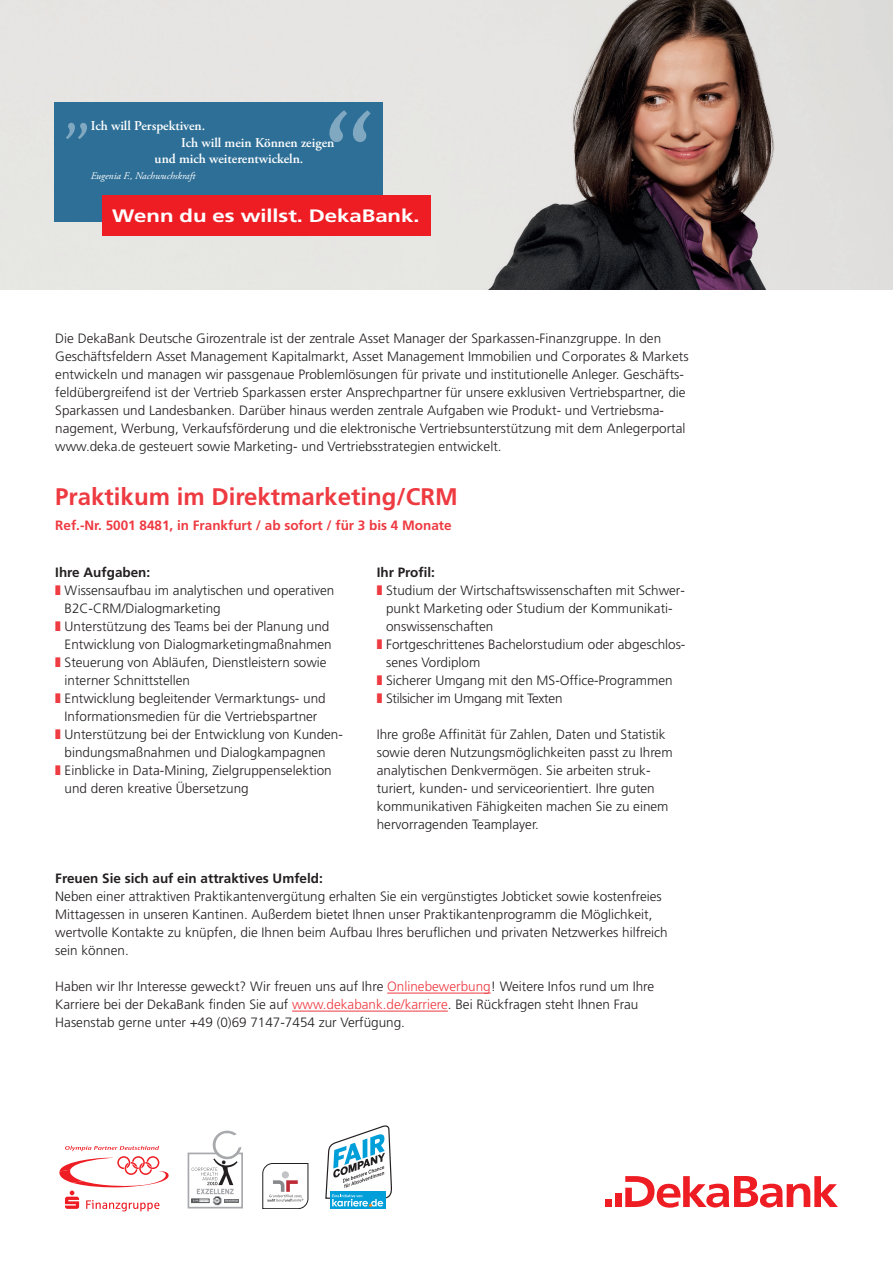
<style>
.page{position:relative;width:893px;height:1263px;background:#fff}
.page>*{position:absolute;margin:0;border:0;box-sizing:border-box;transform-origin:0 0}
.t1{font:700 24px "Deka Frutiger OTPS";color:#ee3a41}
.t2{font:22.5px "DK Frutiger OTPS Bold 80 HL";color:#fff}
.t3{font:300 13.5px/18px "Deka Frutiger OTPS";color:#231f20}
.t4{font:600 13.5px "Adobe Garamond Pro";color:#fff}
.t5{font:700 13.5px "Deka Frutiger OTPS";color:#231f20}
.t6{font:700 13.5px "Deka Frutiger OTPS";color:#ee3a41}
.t7{font:300 13.5px "Deka Frutiger OTPS";letter-spacing:-.02em;color:#231f20}
.t8{font:italic 10.2px "Adobe Garamond Pro";color:#fff}
.s1{font-weight:700;color:#ee3a41}
.s2{color:#ee3a41}
</style>
<div class="page">
<img style="left:0;top:1px;width:893px;height:289px">
<div style="left:54px;top:103px;width:328px;height:119px;background:#2e6f97"></div>
<div style="left:102px;top:195px;width:329px;height:41px;background:#ee1d23"></div>
<svg style="left:66px;top:123px;width:21px;height:16px"></svg>
<svg style="left:329px;top:110px;width:42px;height:32px"></svg>
<svg style="left:263px;top:1163px;width:45px;height:46px"></svg>
<svg style="left:187px;top:1130px;width:56px;height:79px"></svg>
<svg style="left:59px;top:1146px;width:110px;height:65px"></svg>
<div style="left:330px;top:1192px;width:56px;height:17px;background:#009fda"></div>
<svg style="left:325px;top:1125px;width:67px;height:82px"></svg>
<svg style="left:625px;top:1176px;width:213px;height:32px"></svg>
<div style="left:615px;top:1193px;width:7px;height:14px;background:#ee1d23"></div>
<div style="left:606px;top:1199px;width:6px;height:8px;background:#ee1d23"></div>
<hr style="left:387px;top:993px;width:104px;height:1px;background:#ee3a41">
<hr style="left:292px;top:1011px;width:156px;height:1px;background:#ee3a41">
<p class="t4" style="left:91px;top:118px;width:116px">Ich will Perspektiven.</p>
<p class="t4" style="left:181px;top:135px;width:155px">Ich will mein Können zeigen</p>
<p class="t4" style="left:155px;top:151px;width:150px">und mich weiterentwickeln.</p>
<p class="t8" style="left:91px;top:169px;width:106px">Eugenia F., Nachwuchskraft</p>
<h2 class="t2" style="left:112px;top:201px;width:309px">Wenn du es willst. DekaBank.</h2>
<p class="t3" style="left:55px;top:330px;width:635px">Die DekaBank Deutsche Girozentrale ist der zentrale Asset Manager der Sparkassen-Finanzgruppe. In den Geschäftsfeldern Asset Management Kapitalmarkt, Asset Management Immobilien und Corporates &amp; Markets entwickeln und managen wir passgenaue Problemlösungen für private und institutionelle Anleger. Geschäfts&shy;feldübergreifend ist der Vertrieb Sparkassen erster Ansprechpartner für unsere exklusiven Vertriebspartner, die Sparkassen und Landesbanken. Darüber hinaus werden zentrale Aufgaben wie Produkt- und Vertriebsma&shy;nagement, Werbung, Verkaufsförderung und die elektronische Vertriebsunterstützung mit dem Anlegerportal www.deka.de gesteuert sowie Marketing- und Vertriebsstrategien entwickelt.</p>
<h1 class="t1" style="left:55px;top:482px;width:404px">Praktikum im Direktmarketing/CRM</h1>
<p class="t6" style="left:55px;top:517px;width:398px">Ref.-Nr. 5001 8481, in Frankfurt / ab sofort / für 3 bis 4 Monate</p>
<p class="t5" style="left:55px;top:564px;width:97px">Ihre Aufgaben:</p>
<p class="t3" style="left:55px;top:582px;width:280px"><span class="s1">‡</span> Wissensaufbau im analytischen und operativen</p>
<p class="t3" style="left:65px;top:600px;width:158px">B2C-CRM/Dialogmarketing</p>
<p class="t3" style="left:55px;top:618px;width:276px"><span class="s1">‡</span> Unterstützung des Teams bei der Planung und</p>
<p class="t3" style="left:65px;top:636px;width:269px">Entwicklung von Dialogmarketingmaßnahmen</p>
<p class="t3" style="left:55px;top:654px;width:273px"><span class="s1">‡</span> Steuerung von Abläufen, Dienstleistern sowie</p>
<p class="t3" style="left:65px;top:672px;width:127px">interner Schnittstellen</p>
<p class="t3" style="left:55px;top:690px;width:272px"><span class="s1">‡</span> Entwicklung begleitender Vermarktungs- und</p>
<p class="t3" style="left:65px;top:708px;width:254px">Informationsmedien für die Vertriebspartner</p>
<p class="t3" style="left:55px;top:726px;width:289px"><span class="s1">‡</span> Unterstützung bei der Entwicklung von Kunden-</p>
<p class="t3" style="left:65px;top:744px;width:263px">bindungsmaßnahmen und Dialogkampagnen</p>
<p class="t3" style="left:55px;top:762px;width:278px"><span class="s1">‡</span> Einblicke in Data-Mining, Zielgruppenselektion</p>
<p class="t3" style="left:65px;top:780px;width:186px">und deren kreative Übersetzung</p>
<p class="t5" style="left:377px;top:564px;width:60px">Ihr Profil:</p>
<p class="t3" style="left:377px;top:582px;width:310px"><span class="s1">‡</span> Studium der Wirtschaftswissenschaften mit Schwer-</p>
<p class="t3" style="left:386px;top:600px;width:288px">punkt Marketing oder Studium der Kommunikati-</p>
<p class="t3" style="left:386px;top:617px;width:109px">onswissenschaften</p>
<p class="t3" style="left:377px;top:635px;width:310px"><span class="s1">‡</span> Fortgeschrittenes Bachelorstudium oder abgeschlos-</p>
<p class="t3" style="left:386px;top:653px;width:96px">senes Vordiplom</p>
<p class="t3" style="left:377px;top:671px;width:297px"><span class="s1">‡</span> Sicherer Umgang mit den MS-Office-Programmen</p>
<p class="t7" style="left:377px;top:690px;width:187px"><span class="s1">‡</span> Stilsicher im Umgang mit Texten</p>
<p class="t3" style="left:377px;top:725px;width:297px">Ihre große Affinität für Zahlen, Daten und Statistik sowie deren Nutzungsmöglichkeiten passt zu Ihrem analytischen Denkvermögen. Sie arbeiten struk&shy;turiert, kunden- und serviceorientiert. Ihre guten kommunikativen Fähigkeiten machen Sie zu einem hervorragenden Teamplayer.</p>
<p class="t5" style="left:55px;top:870px;width:269px">Freuen Sie sich auf ein attraktives Umfeld:</p>
<p class="t3" style="left:55px;top:888px;width:614px">Neben einer attraktiven Praktikantenvergütung erhalten Sie ein vergünstigtes Jobticket sowie kostenfreies Mittagessen in unseren Kantinen. Außerdem bietet Ihnen unser Praktikantenprogramm die Möglichkeit, wertvolle Kontakte zu knüpfen, die Ihnen beim Aufbau Ihres beruflichen und privaten Netzwerkes hilfreich sein können.</p>
<p class="t3" style="left:55px;top:978px;width:600px">Haben wir Ihr Interesse geweckt? Wir freuen uns auf Ihre <span class="s2">Onlinebewerbung</span>! Weitere Infos rund um Ihre<br>Karriere bei der DekaBank finden Sie auf <span class="s2">www.dekabank.de/karriere</span>. Bei Rückfragen steht Ihnen Frau<br>Hasenstab gerne unter +49 (0)69 7147-7454 zur Verfügung.</p>
</div>
